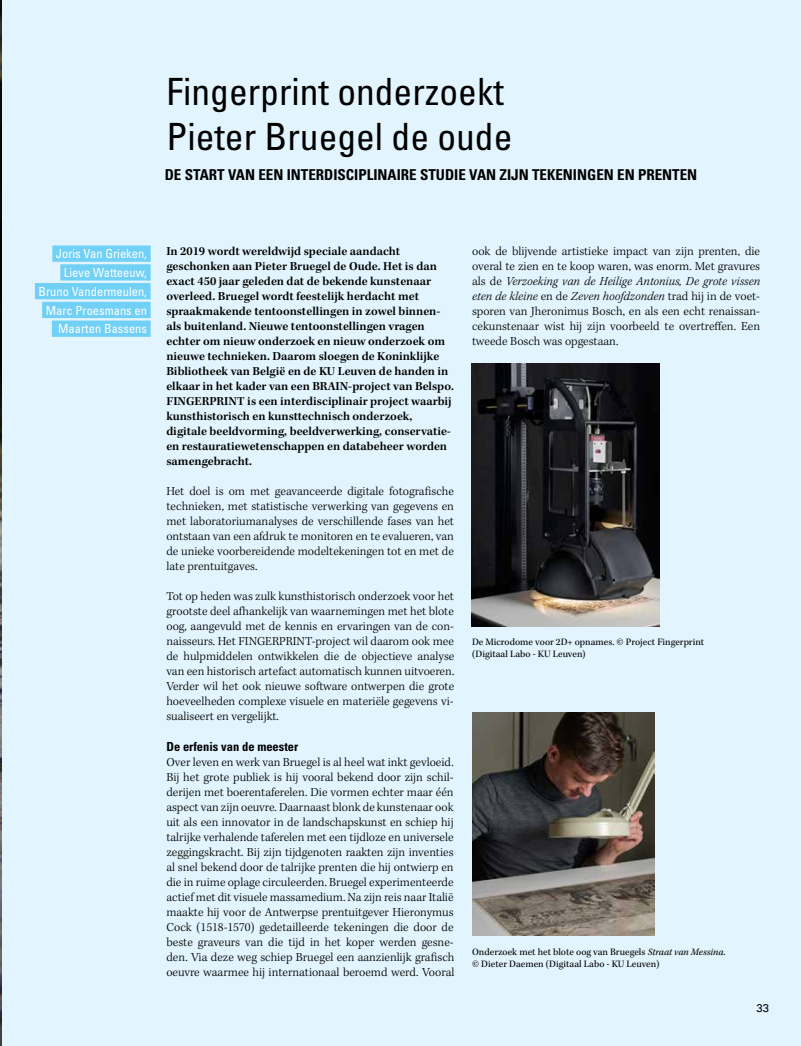
<style>
.page{position:relative;width:801px;height:1046px;background:#fff}
.page>*{position:absolute;margin:0;border:0;box-sizing:border-box;transform-origin:0 0}
.t1{font:condensed 37.5px/45px "Univers";color:#000}
.t2{font:700 condensed 15px "Univers";color:#000}
.t3{font:300 12.5px/15px "Kepler Std";color:#000;text-align:justify}
.t4{font:600 12.5px/15px "Kepler Std";color:#000}
.t5{font:condensed 12.5px/18.8px "Univers LT Std";color:#fff;text-align:right}
.t6{font:700 condensed 12.5px "Univers LT Std";color:#000}
.t7{font:11.25px "Univers LT Std";color:#000}
.t8{font:10px/12px "Kepler Std";color:#000}
.s1{font-style:italic}
</style>
<div class="page">
<div style="left:0;top:0;width:801px;height:1045px;background:#e2f4fd"></div>
<img style="left:0;top:0;width:1px;height:1045px">
<div style="left:52px;top:245px;width:99px;height:17px;background:#71d0f6"></div>
<div style="left:60px;top:264px;width:91px;height:16px;background:#71d0f6"></div>
<div style="left:35px;top:283px;width:116px;height:16px;background:#71d0f6"></div>
<div style="left:42px;top:302px;width:109px;height:16px;background:#71d0f6"></div>
<div style="left:52px;top:320px;width:99px;height:17px;background:#71d0f6"></div>
<img style="left:472px;top:363px;width:188px;height:264px">
<img style="left:472px;top:712px;width:183px;height:223px">
<h1 class="t1" style="left:167px;top:69px;width:347px">Fingerprint onderzoekt<br>Pieter Bruegel de oude</h1>
<p class="t2" style="left:165px;top:165px;width:534px">DE START VAN EEN INTERDISCIPLINAIRE STUDIE VAN ZIJN TEKENINGEN EN PRENTEN</p>
<p class="t5" style="left:38px;top:244px;width:110px">Joris Van Grieken,<br>Lieve Watteeuw,<br>Bruno Vandermeulen,<br>Marc Proesmans en<br>Maarten Bassens</p>
<p class="t4" style="left:166px;top:244px;width:289px">In 2019 wordt wereldwijd speciale aandacht geschonken aan Pieter Bruegel de Oude. Het is dan exact 450 jaar geleden dat de bekende kunstenaar overleed. Bruegel wordt feestelijk herdacht met spraakmakende tentoonstellingen in zowel binnen&shy;als buitenland. Nieuwe tentoonstellingen vragen echter om nieuw onderzoek en nieuw onderzoek om nieuwe technieken. Daarom sloegen de Koninklijke Bibliotheek van België en de KU Leuven de handen in elkaar in het kader van een BRAIN-project van Belspo.<br>FINGERPRINT is een interdisciplinair project waarbij kunsthistorisch en kunsttechnisch onderzoek, digitale beeldvorming, beeldverwerking, conservatie&shy;en restauratiewetenschappen en databeheer worden samengebracht.</p>
<p class="t3" style="left:166px;top:484px;width:289px">Het doel is om met geavanceerde digitale fotografische technieken, met statistische verwerking van gegevens en met laboratoriumanalyses de verschillende fases van het ontstaan van een afdruk te monitoren en te evalueren, van de unieke voorbereidende modeltekeningen tot en met de late prentuitgaves.</p>
<p class="t3" style="left:166px;top:589px;width:289px">Tot op heden was zulk kunsthistorisch onderzoek voor het grootste deel afhankelijk van waarnemingen met het blote oog, aangevuld met de kennis en ervaringen van de con&shy;naisseurs. Het FINGERPRINT-project wil daarom ook mee de hulpmiddelen ontwikkelen die de objectieve analyse van een historisch artefact automatisch kunnen uitvoeren.<br>Verder wil het ook nieuwe software ontwerpen die grote hoeveelheden complexe visuele en materiële gegevens vi&shy;sualiseert en vergelijkt.</p>
<p class="t6" style="left:166px;top:738px;width:133px">De erfenis van de meester</p>
<p class="t3" style="left:166px;top:754px;width:289px">Over leven en werk van Bruegel is al heel wat inkt gevloeid.<br>Bij het grote publiek is hij vooral bekend door zijn schil&shy;derijen met boerentaferelen. Die vormen echter maar één aspect van zijn oeuvre. Daarnaast blonk de kunstenaar ook uit als een innovator in de landschapskunst en schiep hij talrijke verhalende taferelen met een tijdloze en universele zeggingskracht. Bij zijn tijdgenoten raakten zijn inventies al snel bekend door de talrijke prenten die hij ontwierp en die in ruime oplage circuleerden. Bruegel experimenteerde actief met dit visuele massamedium. Na zijn reis naar Italië maakte hij voor de Antwerpse prentuitgever Hieronymus Cock (1518-1570) gedetailleerde tekeningen die door de beste graveurs van die tijd in het koper werden gesne&shy;den. Via deze weg schiep Bruegel een aanzienlijk grafisch oeuvre waarmee hij internationaal beroemd werd. Vooral</p>
<p class="t3" style="left:472px;top:244px;width:289px">ook de blijvende artistieke impact van zijn prenten, die overal te zien en te koop waren, was enorm. Met gravures als de <span class="s1">Verzoeking van de Heilige Antonius, De grote vissen eten de kleine</span> en de <span class="s1">Zeven hoofdzonden</span> trad hij in de voet&shy;sporen van Jheronimus Bosch, en als een echt renaissan&shy;cekunstenaar wist hij zijn voorbeeld te overtreffen. Een tweede Bosch was opgestaan.</p>
<p class="t8" style="left:472px;top:636px;width:234px">De Microdome voor 2D+ opnames. © Project Fingerprint (Digitaal Labo - KU Leuven)</p>
<p class="t8" style="left:472px;top:945px;width:255px">Onderzoek met het blote oog van Bruegels <span class="s1">Straat van Messina</span>. © Dieter Daemen (Digitaal Labo - KU Leuven)</p>
<p class="t7" style="left:756px;top:1000px;width:14px">33</p>
</div>
